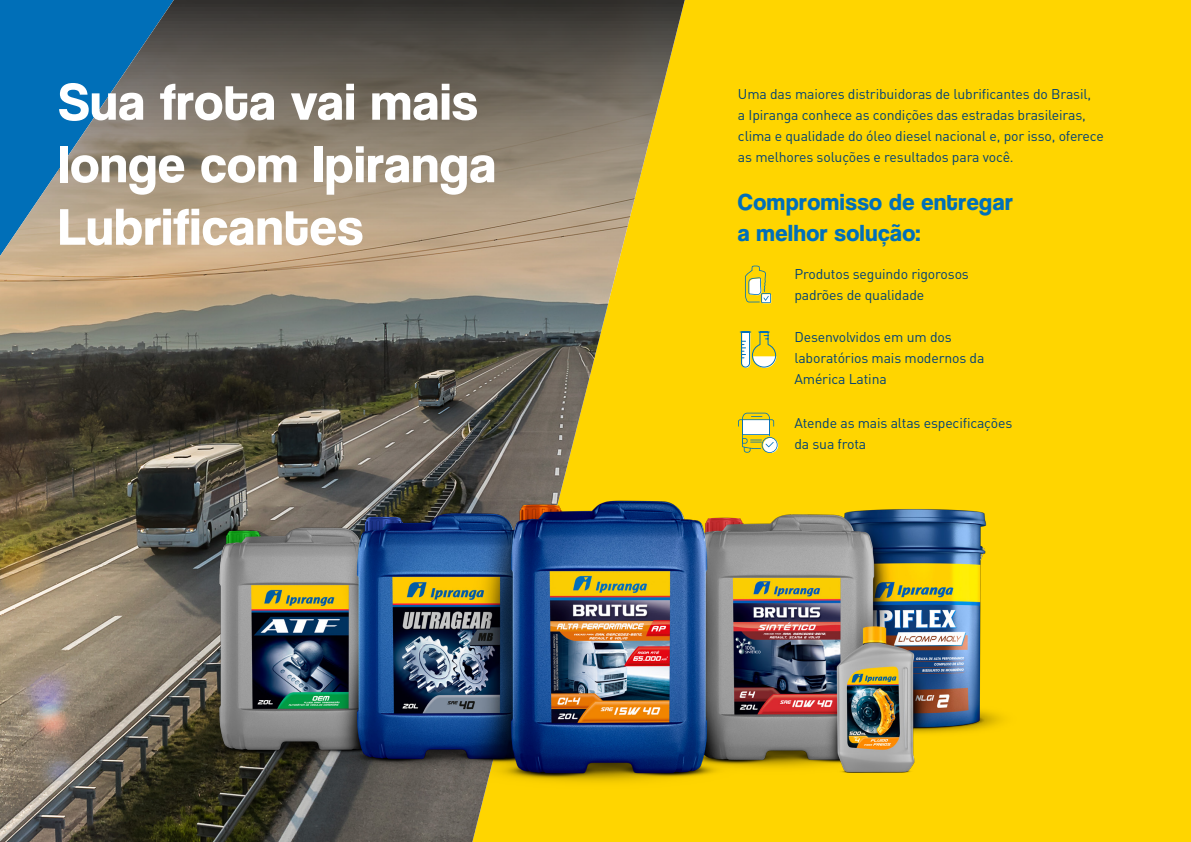
<style>
.page{position:relative;width:1191px;height:842px;background:#ffd500}
.page>*{position:absolute;margin:0;border:0;box-sizing:border-box;transform-origin:0 0}
.t1{font:700 53.6px/62.5px "Coolvetica Rg";letter-spacing:.015em;color:#fff}
.t2{font:700 24px/30.9px "Coolvetica Rg";letter-spacing:.025em;color:#006fb9}
.t3{font:14px/21px "DIN Pro";letter-spacing:-.01em;color:#004177}
</style>
<div class="page">
<img style="left:688px;top:441px;width:315px;height:336px">
<img style="left:0;top:0;width:688px;height:842px">
<svg style="left:745px;top:265px;width:26px;height:38px"></svg>
<svg style="left:739px;top:331px;width:37px;height:37px"></svg>
<svg style="left:738px;top:413px;width:39px;height:40px"></svg>
<h1 class="t1" style="left:59px;top:70px;width:438px">Sua frota vai mais longe com Ipiranga<br>Lubrificantes</h1>
<p class="t3" style="left:738px;top:82px;width:367px">Uma das maiores distribuidoras de lubrificantes do Brasil,<br>a Ipiranga conhece as condições das estradas brasileiras, clima e qualidade do óleo diesel nacional e, por isso, oferece as melhores soluções e resultados para você.</p>
<h2 class="t2" style="left:738px;top:186px;width:276px">Compromisso de entregar a melhor solução:</h2>
<p class="t3" style="left:794px;top:262px;width:176px">Produtos seguindo rigorosos padrões de qualidade</p>
<p class="t3" style="left:794px;top:325px;width:192px">Desenvolvidos em um dos laboratórios mais modernos da<br>América Latina</p>
<p class="t3" style="left:794px;top:411px;width:219px">Atende as mais altas especificações da sua frota</p>
</div>
